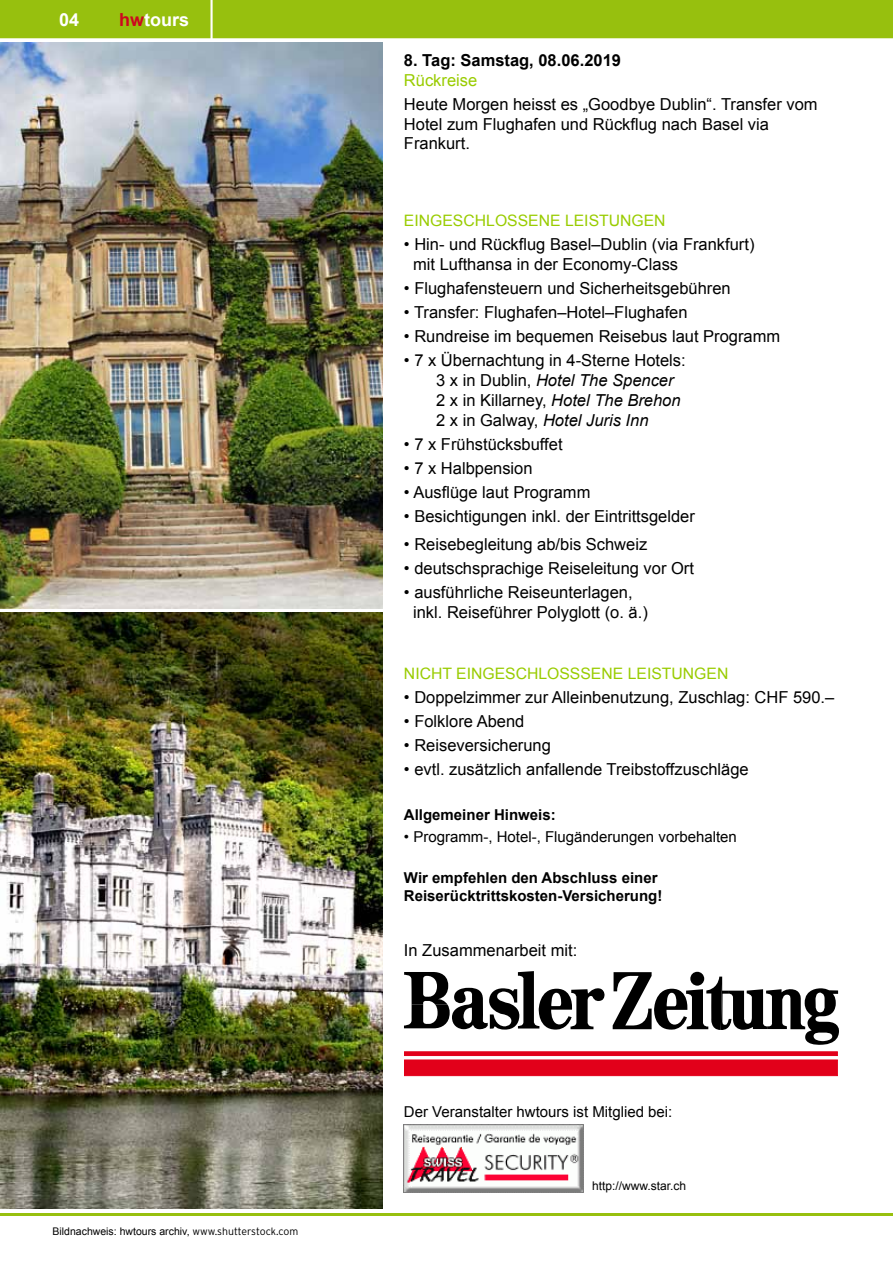
<style>
.page{position:relative;width:893px;height:1263px;background:#fff}
.page>*{position:absolute;margin:0;border:0;box-sizing:border-box;transform-origin:0 0}
.t1{font:700 18px "Arial";color:#fff}
.t2{font:16.5px/19.8px "Arial";color:#000}
.t3{font:700 16.5px "Arial";color:#000}
.t4{font:16.5px "Arial";color:#9c0}
.t5{font:15.75px "Arial";color:#9c0}
.t6{font:700 15px/18px "Arial";color:#000}
.t7{font:15px "Arial";color:#000}
.t8{font:12px "Arial";color:#000}
.t9{font:10.5px "Arial";color:#000}
.s1{color:#cd071e}
.s2{font-family:"Interstate";font-weight:300}
.s3{font-style:italic}
</style>
<div class="page">
<div style="left:0;top:0;width:893px;height:38px;background:#97c00e"></div>
<hr style="left:0;top:1213px;width:893px;height:2px;background:#97c00e">
<img style="left:0;top:612px;width:383px;height:597px">
<img style="left:0;top:43px;width:383px;height:565px">
<img style="left:404px;top:1125px;width:180px;height:67px">
<div style="left:404px;top:1052px;width:433px;height:4px;border:1px solid #e2001a"></div>
<div style="left:404px;top:1060px;width:433px;height:16px;background:#e2001a;border:1px solid #e2001a"></div>
<svg style="left:404px;top:971px;width:201px;height:59px"></svg>
<svg style="left:613px;top:972px;width:226px;height:73px"></svg>
<p class="t1" style="left:59px;top:8px;width:22px">04</p>
<p class="t1" style="left:119px;top:8px;width:72px"><span class="s1">hw</span>tours</p>
<p class="t9" style="left:53px;top:1225px;width:247px">Bildnachweis: hwtours archiv, <span class="s2">www.shutterstock.com</span></p>
<p class="t3" style="left:404px;top:49px;width:219px">8. Tag: Samstag, 08.06.2019</p>
<p class="t4" style="left:404px;top:69px;width:75px">Rückreise</p>
<p class="t2" style="left:404px;top:94px;width:415px">Heute Morgen heisst es „Goodbye Dublin“. Transfer vom<br>Hotel zum Flughafen und Rückflug nach Basel via<br>Frankurt.</p>
<p class="t5" style="left:404px;top:210px;width:22px">Eingeschlossene</p>
<p class="t5" style="left:565px;top:210px;width:19px">Leist</p>
<p class="t5" style="left:609px;top:210px;width:24px">ungen</p>
<p class="t2" style="left:413px;top:234px;width:343px;text-indent:-9px">• Hin- und Rückflug Basel–Dublin (via Frankfurt) mit Lufthansa in der Economy-Class</p>
<p class="t2" style="left:404px;top:278px;width:328px">• Flughafensteuern und Sicherheitsgebühren</p>
<p class="t2" style="left:404px;top:302px;width:285px">• Transfer: Flughafen–Hotel–Flughafen</p>
<p class="t2" style="left:404px;top:326px;width:378px">• Rundreise im bequemen Reisebus laut Programm</p>
<p class="t2" style="left:436px;top:351px;width:251px;text-indent:-32px">• 7 x Übernachtung in 4-Sterne Hotels:<br>3 x in Dublin, <span class="s3">Hotel The Spencer<br></span>2 x in Killarney, <span class="s3">Hotel The Brehon<br></span>2 x in Galway, <span class="s3">Hotel Juris Inn</span></p>
<p class="t2" style="left:404px;top:434px;width:160px">• 7 x Frühstücksbuffet</p>
<p class="t2" style="left:404px;top:458px;width:130px">• 7 x Halbpension</p>
<p class="t2" style="left:404px;top:482px;width:188px">• Ausflüge laut Programm</p>
<p class="t2" style="left:404px;top:506px;width:292px">• Besichtigungen inkl. der Eintrittsgelder</p>
<p class="t2" style="left:404px;top:534px;width:245px">• Reisebegleitung ab/bis Schweiz</p>
<p class="t2" style="left:404px;top:559px;width:292px">• deutschsprachige Reiseleitung vor Ort</p>
<p class="t2" style="left:413px;top:583px;width:236px;text-indent:-9px">• ausführliche Reiseunterlagen, inkl. Reiseführer Polyglott (o. ä.)</p>
<p class="t5" style="left:404px;top:663px;width:22px">Nicht</p>
<p class="t5" style="left:456px;top:663px;width:12px">eingeschlosssene</p>
<p class="t5" style="left:628px;top:663px;width:19px">Leist</p>
<p class="t5" style="left:671px;top:663px;width:24px">ungen</p>
<p class="t2" style="left:404px;top:687px;width:432px">• Doppelzimmer zur Alleinbenutzung, Zuschlag: CHF 590.–</p>
<p class="t2" style="left:404px;top:711px;width:122px">• Folklore Abend</p>
<p class="t2" style="left:404px;top:735px;width:148px">• Reiseversicherung</p>
<p class="t2" style="left:404px;top:759px;width:346px">• evtl. zusätzlich anfallende Treibstoffzuschläge</p>
<p class="t6" style="left:404px;top:806px;width:153px">Allgemeiner Hinweis:</p>
<p class="t7" style="left:404px;top:827px;width:334px">• Programm-, Hotel-, Flugänderungen vorbehalten</p>
<p class="t6" style="left:404px;top:869px;width:260px">Wir empfehlen den Abschluss einer<br>Reiserücktrittskosten-Versicherung!</p>
<p class="t2" style="left:404px;top:940px;width:175px">In Zusammenarbeit mit:</p>
<p class="t7" style="left:404px;top:1102px;width:270px">Der Veranstalter hwtours ist Mitglied bei:</p>
<p class="t8" style="left:592px;top:1178px;width:96px">http://www.star.ch</p>
</div>
